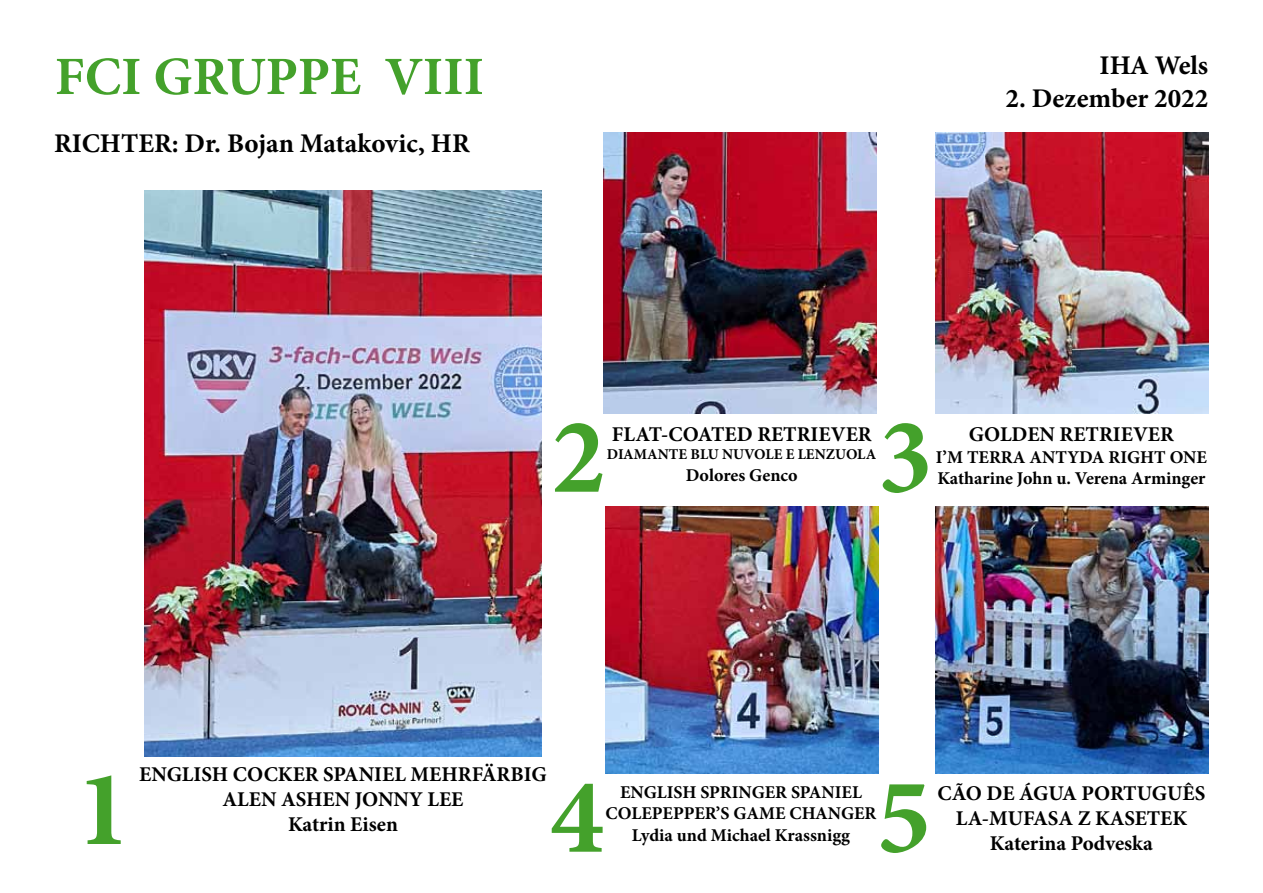
<style>
.page{position:relative;width:1263px;height:893px;background:#fff}
.page>*{position:absolute;margin:0;border:0;box-sizing:border-box;transform-origin:0 0}
.t1{font:700 108px "Minion Pro";color:#44a12b}
.t2{font:700 54px "Minion Pro";color:#44a12b}
.t3{font:700 27px "Minion Pro";color:#000}
.t4{font:700 21px/25.2px "Minion Pro";color:#000;text-align:center}
.t5{font:700 18px/21.6px "Minion Pro";color:#000}
.t6{font:700 15px "Minion Pro";color:#000}
</style>
<div class="page">
<img style="left:145px;top:190px;width:396px;height:566px">
<img style="left:603px;top:132px;width:274px;height:281px">
<img style="left:935px;top:133px;width:274px;height:280px">
<img style="left:605px;top:507px;width:273px;height:266px">
<img style="left:935px;top:507px;width:274px;height:266px">
<h2 class="t2" style="left:55px;top:39px;width:431px">FCI GRUPPE VIII</h2>
<p class="t3" style="left:54px;top:124px;width:417px">RICHTER: Dr. Bojan Matakovic, HR</p>
<p class="t3" style="left:1099px;top:47px;width:110px">IHA Wels</p>
<p class="t3" style="left:1006px;top:79px;width:204px">2. Dezember 2022</p>
<h1 class="t1" style="left:551px;top:381px;width:55px">2</h1>
<h1 class="t1" style="left:878px;top:381px;width:55px">3</h1>
<p class="t4" style="left:612px;top:422px;width:261px">FLAT-COATED RETRIEVER</p>
<p class="t6" style="left:607px;top:444px;width:271px">DIAMANTE BLU NUVOLE E LENZUOLA</p>
<p class="t5" style="left:686px;top:464px;width:113px">Dolores Genco</p>
<p class="t4" style="left:969px;top:422px;width:207px">GOLDEN RETRIEVER</p>
<p class="t5" style="left:936px;top:446px;width:273px">I’M TERRA ANTYDA RIGHT ONE<br>Katharine John u. Verena Arminger</p>
<h1 class="t1" style="left:77px;top:733px;width:56px">1</h1>
<p class="t4" style="left:139px;top:761px;width:409px">ENGLISH COCKER SPANIEL MEHRFÄRBIG<br>ALEN ASHEN JONNY LEE<br>Katrin Eisen</p>
<p class="t5" style="left:606px;top:781px;width:272px;text-align:center">ENGLISH SPRINGER SPANIEL<br>COLEPEPPER’S GAME CHANGER<br>Lydia und Michael Krassnigg</p>
<p class="t4" style="left:937px;top:780px;width:269px">CÃO DE ÁGUA PORTUGUÊS<br>LA-MUFASA Z KASETEK<br>Katerina Podveska</p>
<h1 class="t1" style="left:550px;top:741px;width:55px">4</h1>
<h1 class="t1" style="left:877px;top:741px;width:55px">5</h1>
</div>
